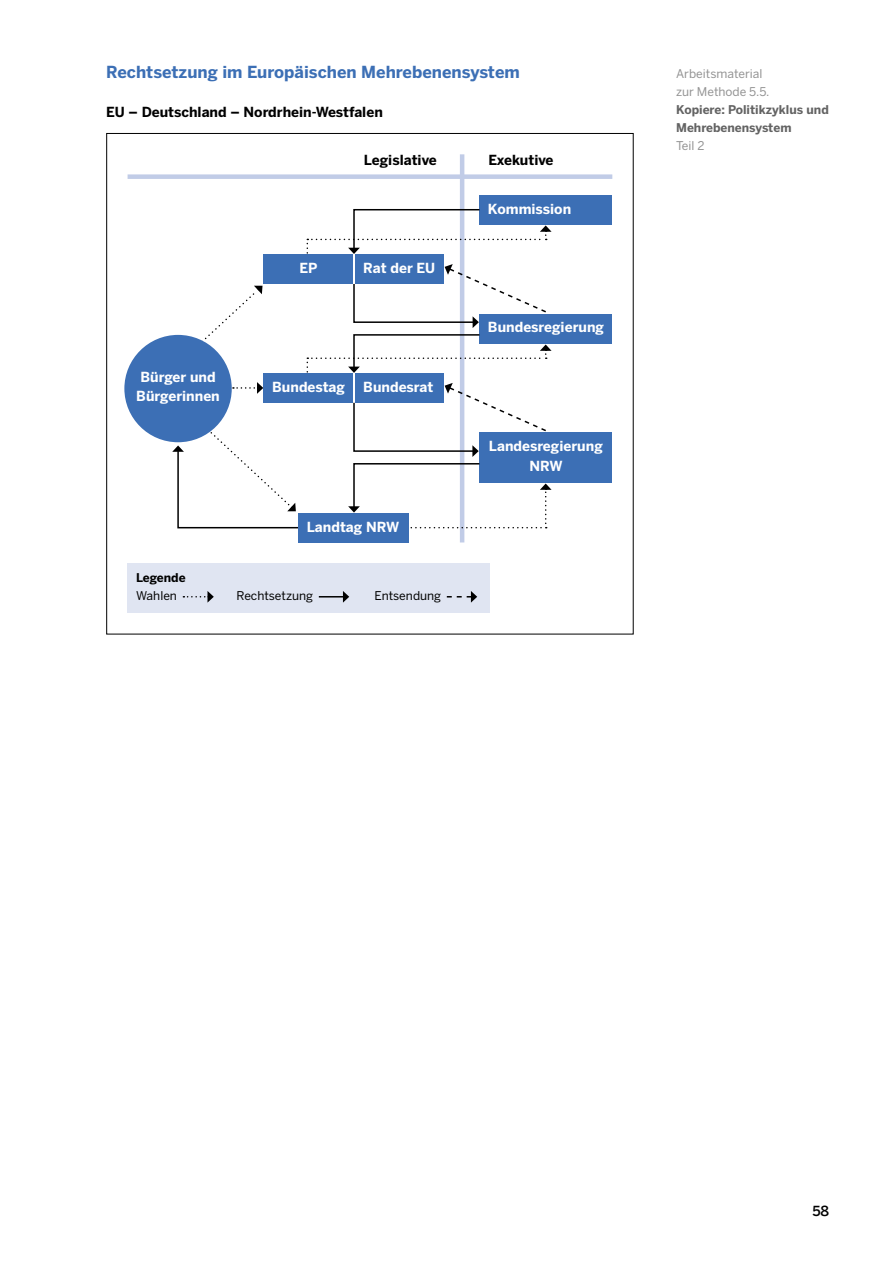
<style>
.page{position:relative;width:893px;height:1263px;background:#fff}
.page>*{position:absolute;margin:0;border:0;box-sizing:border-box;transform-origin:0 0}
.t1{font:700 16.5px "Benton Sans";color:#3c6fb5}
.t2{font:700 13.8px/19.8px "Benton Sans";color:#fff;text-align:center}
.t3{font:700 13.8px "Benton Sans";color:#000}
.t4{font:500 13.8px "Benton Sans";color:#000}
.t5{font:700 12px/18px "Benton Sans";color:#636363}
.t6{font:12px/18px "Benton Sans";color:#939393}
.t7{font:12px "Benton Sans";color:#000}
.t8{font:700 12px "Benton Sans";color:#000}
</style>
<div class="page">
<div style="left:128px;top:174px;width:484px;height:5px;background:#c1cce7"></div>
<hr style="left:460px;top:154px;width:4px;height:388px;background:#c1cce7">
<div style="left:128px;top:564px;width:362px;height:49px;background:#e0e5f2"></div>
<svg style="left:233px;top:382px;width:30px;height:12px"></svg>
<svg style="left:172px;top:407px;width:126px;height:122px"></svg>
<div style="left:355px;top:373px;width:89px;height:30px;background:#3c6fb5"></div>
<div style="left:355px;top:254px;width:89px;height:30px;background:#3c6fb5"></div>
<div style="left:264px;top:254px;width:89px;height:30px;background:#3c6fb5"></div>
<div style="left:479px;top:314px;width:133px;height:29px;background:#3c6fb5"></div>
<div style="left:479px;top:195px;width:133px;height:30px;background:#3c6fb5"></div>
<div style="left:479px;top:432px;width:133px;height:51px;background:#3c6fb5"></div>
<div style="left:298px;top:513px;width:110px;height:29px;background:#3c6fb5"></div>
<svg style="left:348px;top:383px;width:204px;height:145px"></svg>
<svg style="left:307px;top:208px;width:245px;height:50px"></svg>
<div style="left:264px;top:373px;width:89px;height:30px;background:#3c6fb5"></div>
<svg style="left:200px;top:286px;width:62px;height:58px"></svg>
<div style="left:124px;top:335px;width:108px;height:107px;background:#3c6fb5;border-radius:50%"></div>
<svg style="left:307px;top:264px;width:245px;height:113px"></svg>
<svg style="left:183px;top:591px;width:31px;height:12px"></svg>
<svg style="left:319px;top:591px;width:30px;height:12px"></svg>
<svg style="left:447px;top:591px;width:30px;height:12px"></svg>
<p class="t1" style="left:106px;top:62px;width:415px">Rechtsetzung im Europäischen Mehrebenensystem</p>
<p class="t3" style="left:106px;top:104px;width:278px">EU – Deutschland – Nordrhein-Westfalen</p>
<p class="t3" style="left:364px;top:152px;width:74px">Legislative</p>
<p class="t3" style="left:488px;top:152px;width:67px">Exekutive</p>
<p class="t2" style="left:136px;top:367px;width:85px;text-align:left">Bürger und<br>Bürgerinnen</p>
<p class="t2" style="left:299px;top:258px;width:20px">EP</p>
<p class="t2" style="left:363px;top:258px;width:73px">Rat der EU</p>
<p class="t2" style="left:272px;top:377px;width:74px">Bundestag</p>
<p class="t2" style="left:363px;top:377px;width:72px">Bundesrat</p>
<p class="t2" style="left:307px;top:516px;width:94px">Landtag NRW</p>
<p class="t8" style="left:136px;top:571px;width:51px">Legende</p>
<p class="t7" style="left:136px;top:589px;width:42px">Wahlen</p>
<p class="t7" style="left:237px;top:589px;width:78px">Rechtsetzung</p>
<p class="t7" style="left:375px;top:589px;width:68px">Entsendung</p>
<p class="t2" style="left:488px;top:199px;width:85px">Kommission</p>
<p class="t2" style="left:488px;top:317px;width:118px">Bundesregierung</p>
<p class="t2" style="left:489px;top:436px;width:115px">Landesregierung<br>NRW</p>
<p class="t6" style="left:676px;top:64px;width:95px">Arbeitsmaterial zur Methode 5.5.</p>
<p class="t5" style="left:676px;top:100px;width:154px">Kopiere: Politikzyklus und<br>Mehrebenensystem</p>
<p class="t6" style="left:676px;top:136px;width:30px">Teil 2</p>
<p class="t4" style="left:812px;top:1202px;width:18px">58</p>
</div>
